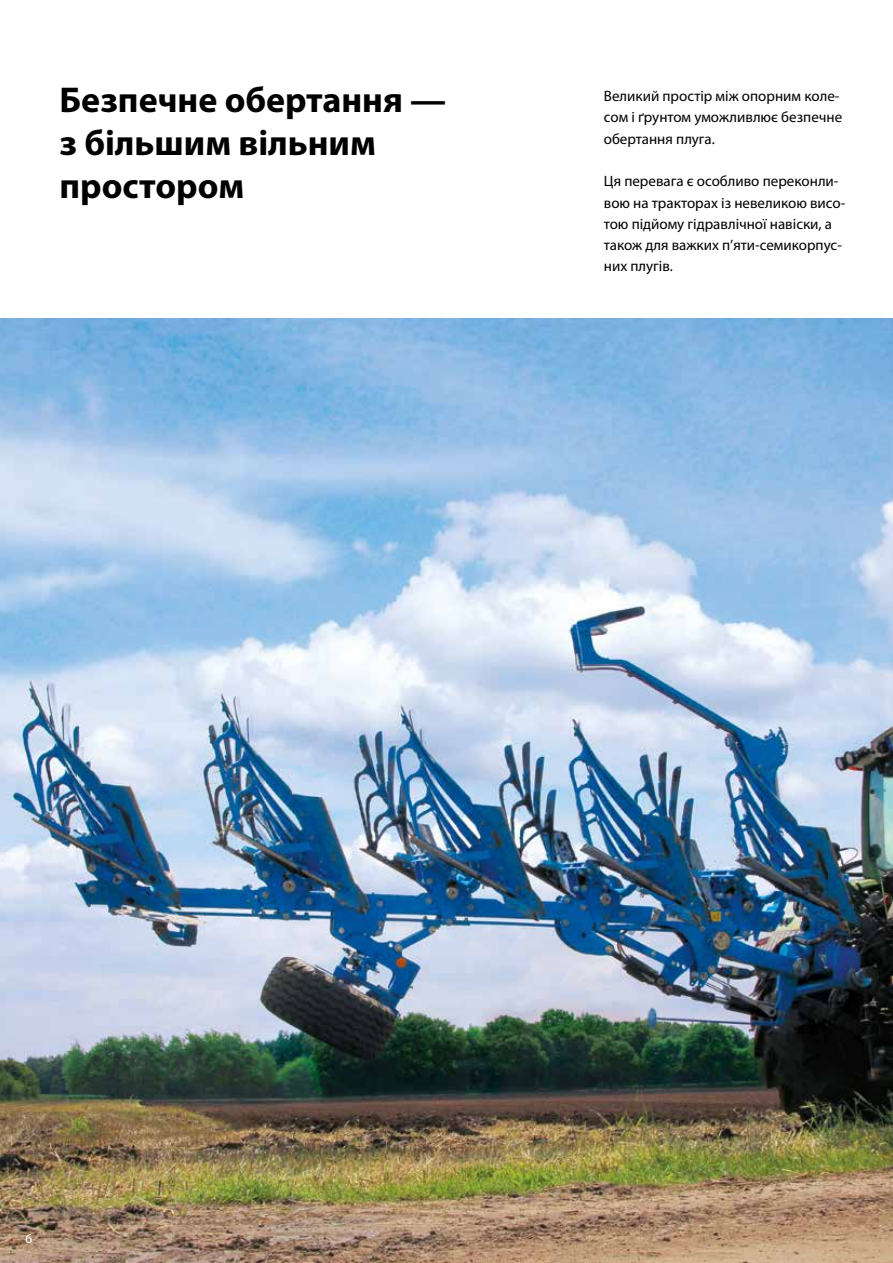
<style>
.page{position:relative;width:893px;height:1263px;background:#fff}
.page>*{position:absolute;margin:0;border:0;box-sizing:border-box;transform-origin:0 0}
.t1{font:700 36px/43.2px "Myriad Pro";color:#000}
.t2{font:15px/21.3px "Myriad Pro";color:#000}
.t3{font:13.5px "Myriad Pro";color:#fff}
</style>
<div class="page">
<img style="left:0;top:318px;width:893px;height:945px">
<h1 class="t1" style="left:60px;top:77px;width:388px">Безпечне обертання — з більшим вільним простором</h1>
<p class="t2" style="left:604px;top:85px;width:240px">Великий простір між опорним коле&shy;сом і ґрунтом уможливлює безпечне обертання плуга.</p>
<p class="t2" style="left:604px;top:170px;width:243px">Ця перевага є особливо переконли&shy;вою на тракторах із невеликою висо&shy;тою підйому гідравлічної навіски, а також для важких п’яти-семикорпус&shy;них плугів.</p>
<p class="t3" style="left:26px;top:1230px;width:8px">6</p>
</div>
